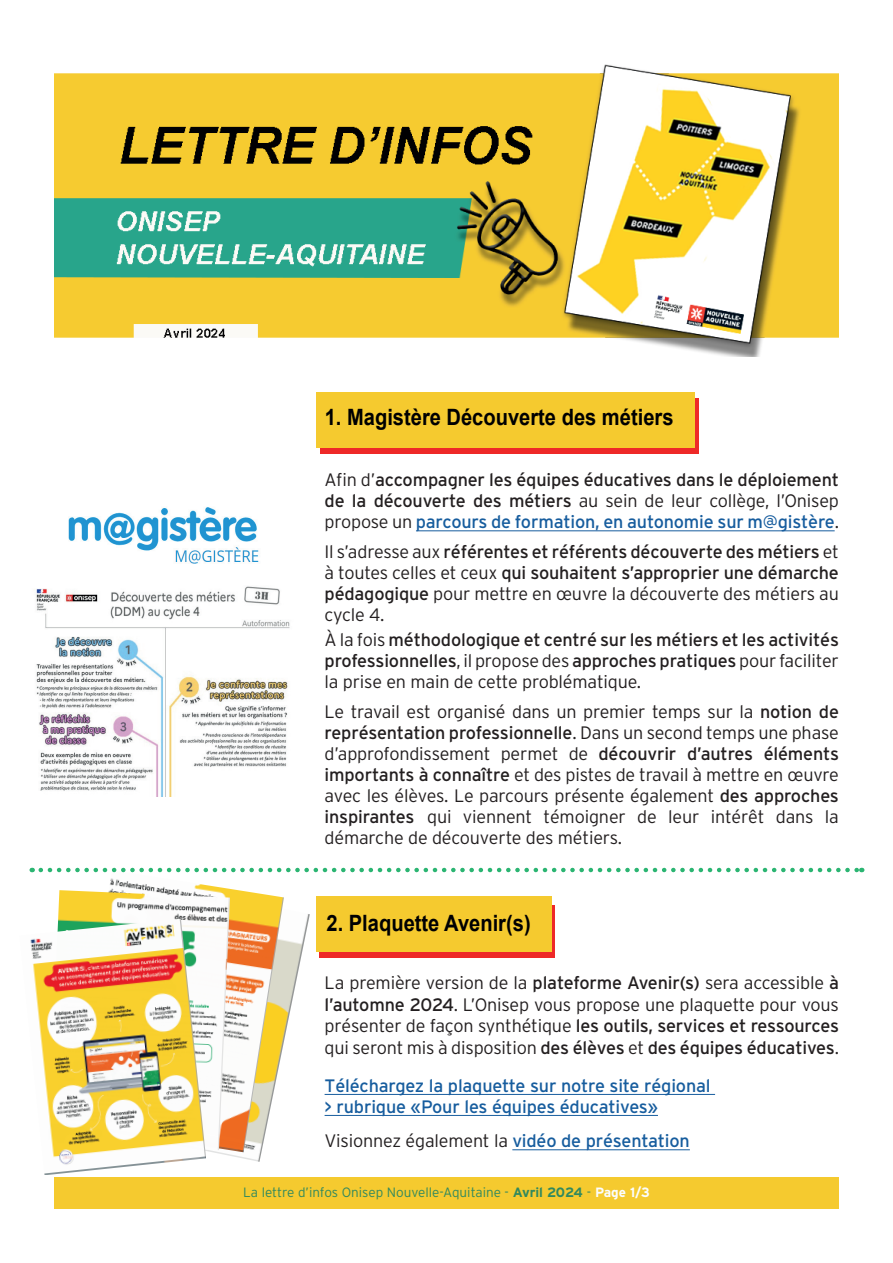
<style>
.page{position:relative;width:893px;height:1263px;background:#fff}
.page>*{position:absolute;margin:0;border:0;box-sizing:border-box;transform-origin:0 0}
.t1{font:700 22.5px "Arial";color:#000001;scale:.89 1}
.t2{font:700 22.5px "Arial";color:#000002;scale:.89 1}
.t3{font:300 18px/21px "Interstate";letter-spacing:-.01em;color:#231f20;text-align:justify}
.t4{font:18px/21px "Interstate";letter-spacing:-.01em;color:#231f20;text-align:justify}
.t5{font:18px/21px "Interstate";letter-spacing:-.01em;color:#175d9e}
.t6{font:300 13.5px "Interstate";color:#31895e}
.s1{font-weight:300}
.s2{color:#175d9e}
.s3{font-weight:400}
.s4{font-weight:400;color:#175d9e}
.s5{font-weight:700}
.s6{font-weight:700;color:#fbfdfe}
</style>
<div class="page">
<img style="left:54px;top:64px;width:785px;height:293px">
<div style="left:54px;top:1178px;width:785px;height:31px;background:#f5ca2f"></div>
<img style="left:213px;top:914px;width:97px;height:248px">
<img style="left:77px;top:872px;width:207px;height:280px">
<img style="left:58px;top:890px;width:172px;height:260px">
<div style="left:319px;top:905px;width:236px;height:52px;background:#ee2928"></div>
<div style="left:320px;top:398px;width:379px;height:56px;background:#ee2928"></div>
<hr style="left:416px;top:531px;width:419px;height:1px;background:#175d9e">
<hr style="left:325px;top:1094px;width:390px;height:1px;background:#175d9e">
<hr style="left:325px;top:1115px;width:333px;height:1px;background:#175d9e">
<hr style="left:512px;top:1149px;width:178px;height:1px;background:#175d9e">
<div style="left:316px;top:897px;width:235px;height:55px;background:#f5ca2f"></div>
<div style="left:316px;top:392px;width:378px;height:56px;background:#f5ca2f"></div>
<img style="left:34px;top:586px;width:256px;height:211px">
<svg style="left:41px;top:868px;width:821px;height:4px"></svg>
<img style="left:30px;top:919px;width:176px;height:256px">
<img style="left:68px;top:507px;width:191px;height:57px">
<p class="t1" style="left:325px;top:401px;width:393px">1. Magistère Découverte des métiers</p>
<p class="t4" style="left:325px;top:469px;width:516px"><span class="s1">Afin d’</span>accompagner les équipes éducatives dans le déploiement de la découverte des métiers <span class="s1">au sein de leur collège, l’Onisep propose un</span> <span class="s2">parcours de formation, en autonomie sur m@gistère</span><span class="s1">.</span></p>
<p class="t4" style="left:325px;top:541px;width:516px"><span class="s1">Il s’adresse aux</span> référentes et référents découverte des métiers <span class="s1">et à toutes celles et ceux</span> qui souhaitent s’approprier une démarche pédagogique <span class="s1">pour mettre en œuvre la découverte des métiers au cycle 4.</span></p>
<p class="t4" style="left:325px;top:629px;width:516px"><span class="s1">À la fois</span> méthodologique et centré sur les métiers et les activités professionnelles<span class="s1">, il propose des</span> approches pratiques <span class="s1">pour faciliter la prise en main de cette problématique.</span></p>
<p class="t3" style="left:325px;top:701px;width:516px">Le travail est organisé dans un premier temps sur la <span class="s3">notion de représentation professionnelle</span>. Dans un second temps une phase d’approfondissement permet de <span class="s3">découvrir d’autres éléments importants à connaître</span> et des pistes de travail à mettre en œuvre avec les élèves. Le parcours présente également <span class="s3">des approches inspirantes</span> qui viennent témoigner de leur intérêt dans la démarche de découverte des métiers.</p>
<p class="t2" style="left:327px;top:907px;width:231px">2. Plaquette Avenir(s)</p>
<p class="t3" style="left:325px;top:972px;width:516px;line-height:21.6px">La première version de la <span class="s3">plateforme Avenir(s)</span> sera accessible <span class="s3">à l’automne 2024</span>. L’Onisep vous propose une plaquette pour vous présenter de façon synthétique <span class="s3">les outils, services et ressources </span>qui seront mis à disposition <span class="s3">des élèves</span> et <span class="s3">des équipes éducatives</span>.</p>
<p class="t5" style="left:325px;top:1075px;width:387px">Téléchargez la plaquette sur notre site régional &gt; rubrique «Pour les équipes éducatives»</p>
<p class="t3" style="left:325px;top:1130px;width:367px">Visionnez également la <span class="s4">vidéo de présentation</span></p>
<p class="t6" style="left:243px;top:1184px;width:408px">La lettre d’infos Onisep Nouvelle-Aquitaine - <span class="s5">Avril 2024</span> - <span class="s6">Page 1/3</span></p>
</div>
